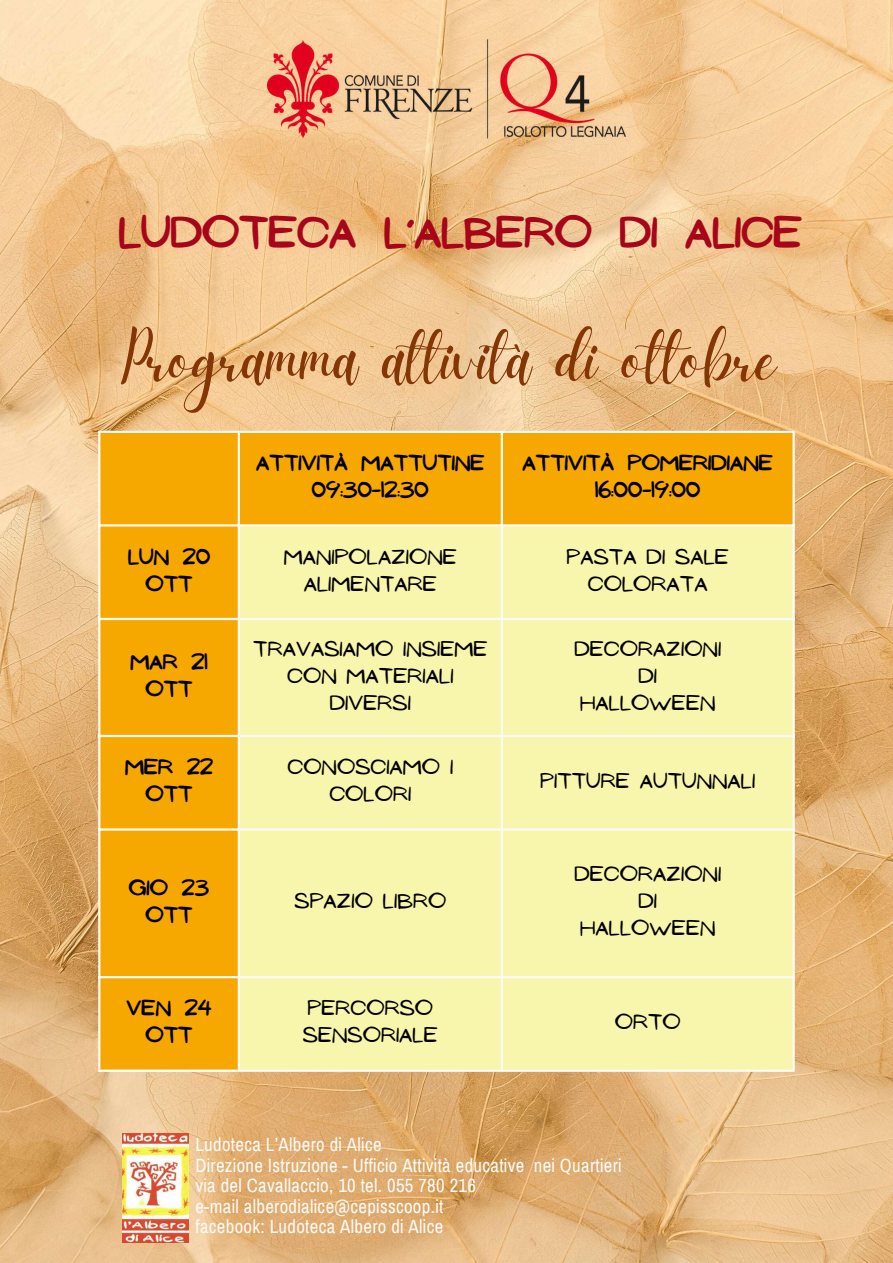
<style>
.page{position:relative;width:893px;height:1263px;background:#fff}
.page>*{position:absolute;margin:0;border:0;box-sizing:border-box;transform-origin:0 0}
.t1{font:69.6px "Daydream";letter-spacing:-.005em;color:#843606}
.t2{font:39.75px "NF Ananias Bold";color:#a70519}
.t3{font:19.5px/27px "NF Ananias Regular";letter-spacing:.005em;color:#000;text-align:center}
.t4{font:19.5px/27px "NF Ananias Bold";letter-spacing:.005em;color:#000;text-align:center}
.t5{font:18.75px/20.5px "Archivo Narrow";letter-spacing:.02em;color:#fcfaf6}
</style>
<div class="page">
<img style="left:0;top:0;width:892px;height:1262px">
<img style="left:267px;top:33px;width:358px;height:113px">
<img style="left:122px;top:1133px;width:66px;height:110px">
<div style="left:100px;top:433px;width:692px;height:636px;background:#f7a800"></div>
<div style="left:240px;top:526px;width:552px;height:543px;background:#f8f5ad"></div>
<hr style="left:98px;top:433px;width:2px;height:636px;background:#fcfaf6">
<hr style="left:238px;top:433px;width:2px;height:636px;background:#fcfaf6">
<hr style="left:501px;top:433px;width:2px;height:636px;background:#fcfaf6">
<hr style="left:792px;top:433px;width:3px;height:636px;background:#fcfaf6">
<hr style="left:98px;top:431px;width:697px;height:2px;background:#fcfaf6">
<hr style="left:98px;top:524px;width:697px;height:2px;background:#fcfaf6">
<hr style="left:98px;top:618px;width:697px;height:2px;background:#fcfaf6">
<hr style="left:98px;top:735px;width:697px;height:2px;background:#fcfaf6">
<hr style="left:98px;top:828px;width:697px;height:3px;background:#fcfaf6">
<hr style="left:98px;top:976px;width:697px;height:2px;background:#fcfaf6">
<hr style="left:238px;top:1069px;width:557px;height:3px;background:#fcfaf6">
<hr style="left:98px;top:1069px;width:140px;height:3px;background:#fff">
<h2 class="t2" style="left:119px;top:210px;width:685px">LUDOTECA L’ALBERO DI ALICE</h2>
<h1 class="t1" style="left:122px;top:318px;width:656px">Programma attività di ottobre</h1>
<p class="t4" style="left:256px;top:450px;width:230px">ATTIVITÀ MATTUTINE<br>09:30-12:30</p>
<p class="t4" style="left:522px;top:450px;width:252px">ATTIVITÀ POMERIDIANE<br>16:00-19:00</p>
<p class="t4" style="left:128px;top:543px;width:84px">LUN 20<br>OTT</p>
<p class="t3" style="left:284px;top:543px;width:175px">MANIPOLAZIONE<br>ALIMENTARE</p>
<p class="t3" style="left:566px;top:543px;width:164px">PASTA DI SALE<br>COLORATA</p>
<p class="t4" style="left:130px;top:649px;width:79px">MAR 21<br>OTT</p>
<p class="t3" style="left:253px;top:635px;width:236px">TRAVASIAMO INSIEME<br>CON MATERIALI<br>DIVERSI</p>
<p class="t3" style="left:574px;top:635px;width:148px">DECORAZIONI<br>DI<br>HALLOWEEN</p>
<p class="t4" style="left:125px;top:754px;width:89px">MER 22<br>OTT</p>
<p class="t3" style="left:287px;top:754px;width:167px">CONOSCIAMO I<br>COLORI</p>
<p class="t4" style="left:129px;top:874px;width:82px">GIO 23<br>OTT</p>
<p class="t3" style="left:294px;top:888px;width:153px">SPAZIO LIBRO</p>
<p class="t4" style="left:127px;top:995px;width:87px">VEN 24<br>OTT</p>
<p class="t3" style="left:303px;top:995px;width:136px;text-align:left">PERCORSO<br>SENSORIALE</p>
<p class="t3" style="left:540px;top:767px;width:216px">PITTURE AUTUNNALI</p>
<p class="t3" style="left:574px;top:861px;width:148px">DECORAZIONI<br>DI<br>HALLOWEEN</p>
<p class="t3" style="left:615px;top:1009px;width:67px">ORTO</p>
<p class="t5" style="left:195px;top:1134px;width:428px">Ludoteca L’Albero di Alice<br>Direzione Istruzione - Ufficio Attività educative nei Quartieri via del Cavallaccio, 10 tel. 055 780 216<br>e-mail alberodialice@cepisscoop.it<br>facebook: Ludoteca Albero di Alice</p>
</div>
